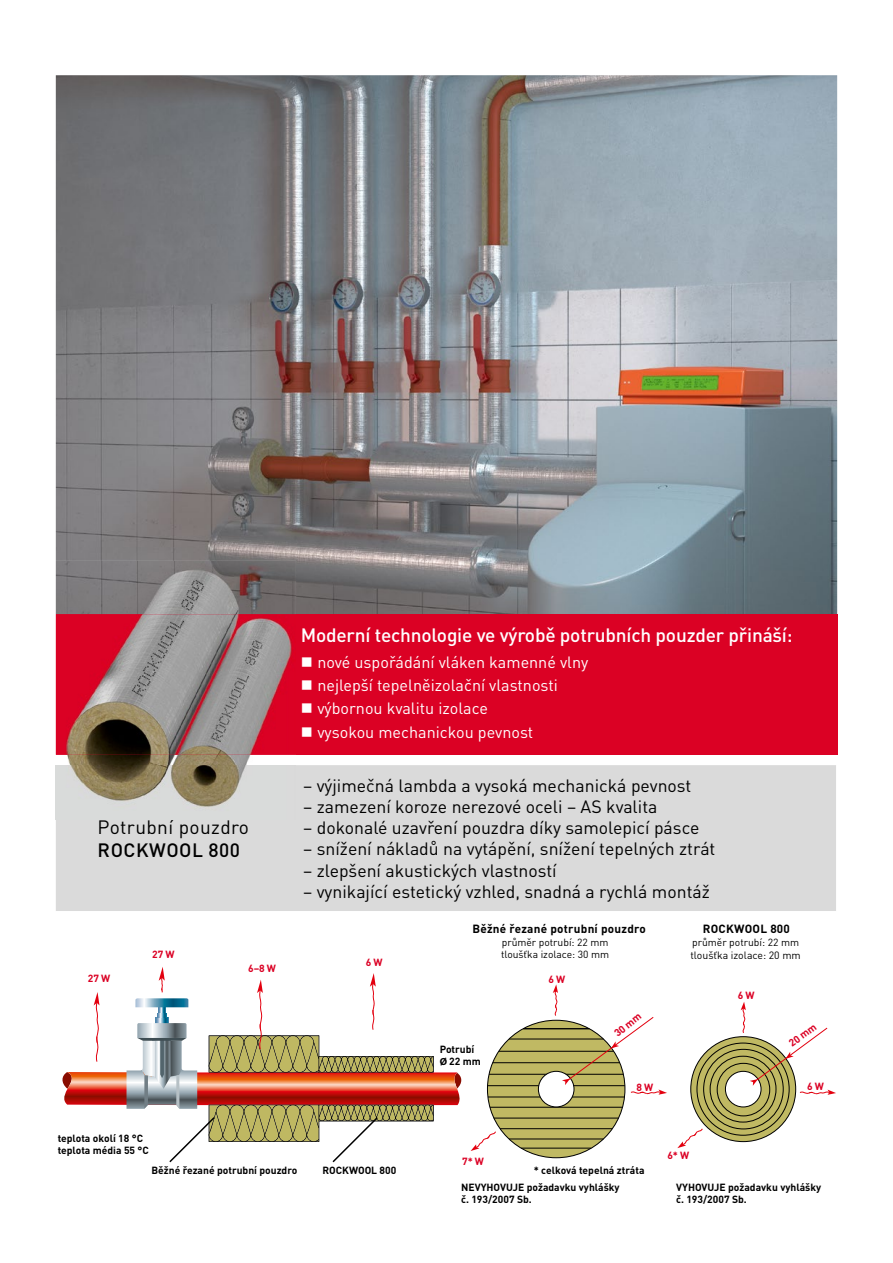
<style>
.page{position:relative;width:893px;height:1263px;background:#fff}
.page>*{position:absolute;margin:0;border:0;box-sizing:border-box;transform-origin:0 0}
.t1{font:500 19.05px "DIN Pro";letter-spacing:-.01em;color:#fff}
.t2{font:19.05px "DIN Pro";letter-spacing:.02em;color:#000}
.t3{font:500 19.05px "DIN Pro";letter-spacing:.03em;color:#000}
.t4{font:17.7px "DIN Pro";color:#000}
.t5{font:16.2px "DIN Pro";color:#fff}
.t6{font:700 11.7px "DIN Pro";letter-spacing:.02em;color:#000}
.t7{font:10.5px "DIN Pro";color:#000}
.t8{font:700 10.35px/12.3px "DIN Pro";color:#000}
.t9{font:10.35px/12.3px "DIN Pro";color:#000}
.t10{font:700 10.35px "DIN Pro";color:#db0124}
.s1{font-family:"Myriad Pro"}
</style>
<div class="page">
<img style="left:56px;top:75px;width:781px;height:539px">
<div style="left:56px;top:765px;width:780px;height:146px;background:#dadada"></div>
<div style="left:56px;top:614px;width:781px;height:141px;background:#db0124"></div>
<svg style="left:691px;top:1037px;width:105px;height:104px;background:#a6a055"></svg>
<svg style="left:677px;top:1128px;width:26px;height:20px"></svg>
<div style="left:725px;top:1071px;width:36px;height:36px;background:#fff;border-radius:50%"></div>
<div style="left:725px;top:1071px;width:36px;height:36px;border:1px solid #000;border-radius:50%"></div>
<div style="left:717px;top:1063px;width:53px;height:53px;border:1px solid #000;border-radius:50%"></div>
<svg style="left:741px;top:1002px;width:95px;height:93px"></svg>
<div style="left:487px;top:1020px;width:138px;height:138px;background:#c0b963;border-radius:50%"></div>
<hr style="left:499px;top:1051px;width:115px;height:1px;background:#000">
<hr style="left:509px;top:1039px;width:94px;height:1px;background:#000">
<hr style="left:493px;top:1062px;width:127px;height:1px;background:#000">
<hr style="left:488px;top:1097px;width:136px;height:1px;background:#000">
<hr style="left:500px;top:1128px;width:112px;height:1px;background:#000">
<hr style="left:509px;top:1139px;width:94px;height:1px;background:#000">
<hr style="left:489px;top:1074px;width:134px;height:1px;background:#000">
<hr style="left:488px;top:1085px;width:137px;height:1px;background:#000">
<hr style="left:490px;top:1107px;width:132px;height:1px;background:#000">
<hr style="left:494px;top:1118px;width:124px;height:1px;background:#000">
<hr style="left:521px;top:1148px;width:70px;height:1px;background:#000">
<hr style="left:523px;top:1028px;width:66px;height:1px;background:#000">
<div style="left:538px;top:1071px;width:36px;height:36px;background:#fff;border-radius:50%"></div>
<div style="left:538px;top:1071px;width:36px;height:36px;border:1px solid #000;border-radius:50%"></div>
<svg style="left:471px;top:1131px;width:25px;height:20px"></svg>
<svg style="left:553px;top:984px;width:114px;height:111px"></svg>
<svg style="left:62px;top:967px;width:400px;height:196px"></svg>
<img style="left:55px;top:561px;width:196px;height:258px">
<img style="left:56px;top:561px;width:240px;height:53px">
<img style="left:56px;top:765px;width:240px;height:54px">
<img style="left:56px;top:614px;width:240px;height:141px">
<p class="t2" style="left:97px;top:814px;width:153px">Potrubní pouzdro</p>
<p class="t3" style="left:98px;top:837px;width:144px">ROCKWOOL 800</p>
<p class="t10" style="left:88px;top:971px;width:24px">27 W</p>
<p class="t10" style="left:152px;top:947px;width:24px">27 W</p>
<p class="t10" style="left:248px;top:961px;width:29px">6–8 W</p>
<p class="t1" style="left:301px;top:622px;width:493px">Moderní technologie ve výrobě potrubních pouzder přináší:</p>
<p class="t5" style="left:301px;top:651px;width:289px">■ nové uspořádání vláken kamenné vlny</p>
<p class="t5" style="left:301px;top:674px;width:259px">■ nejlepší tepelněizolační vlastnosti</p>
<p class="t5" style="left:301px;top:697px;width:189px">■ výbornou kvalitu izolace</p>
<p class="t5" style="left:301px;top:721px;width:234px">■ vysokou mechanickou pevnost</p>
<p class="t4" style="left:303px;top:773px;width:390px">– výjimečná lambda a vysoká mechanická pevnost</p>
<p class="t4" style="left:303px;top:795px;width:356px">– zamezení koroze nerezové oceli – AS kvalita</p>
<p class="t4" style="left:303px;top:816px;width:398px">– dokonalé uzavření pouzdra díky samolepicí pásce</p>
<p class="t4" style="left:303px;top:837px;width:414px">– snížení nákladů na vytápění, snížení tepelných ztrát</p>
<p class="t4" style="left:303px;top:858px;width:255px">– zlepšení akustických vlastností</p>
<p class="t4" style="left:303px;top:879px;width:408px">– vynikající estetický vzhled, snadná a rychlá montáž</p>
<p class="t10" style="left:366px;top:955px;width:18px">6 W</p>
<p class="t6" style="left:472px;top:921px;width:175px">Běžné řezané potrubní pouzdro</p>
<p class="t9" style="left:501px;top:936px;width:110px">průměr potrubí: 22 mm tloušťka izolace: 30 mm</p>
<p class="t8" style="left:440px;top:1042px;width:43px">Potrubí<br><span class="s1">Ø</span> 22 mm</p>
<p class="t10" style="left:548px;top:972px;width:18px">6 W</p>
<p class="t10" style="left:611px;top:1028px;width:33px;rotate:-38deg">30 mm</p>
<p class="t10" style="left:636px;top:1080px;width:18px">8 W</p>
<p class="t6" style="left:703px;top:921px;width:89px">ROCKWOOL 800</p>
<p class="t9" style="left:692px;top:936px;width:108px">průměr potrubí: 22 mm</p>
<p class="t7" style="left:690px;top:948px;width:112px">tloušťka izolace: 20 mm</p>
<p class="t10" style="left:738px;top:988px;width:18px">6 W</p>
<p class="t10" style="left:786px;top:1038px;width:33px;rotate:-36deg">20 mm</p>
<p class="t10" style="left:807px;top:1079px;width:18px">6 W</p>
<p class="t8" style="left:58px;top:1131px;width:93px">teplota okolí 18 °C teplota média 55 °C</p>
<p class="t8" style="left:151px;top:1164px;width:147px">Běžné řezané potrubní pouzdro</p>
<p class="t10" style="left:462px;top:1154px;width:23px">7* W</p>
<p class="t8" style="left:322px;top:1164px;width:75px">ROCKWOOL 800</p>
<p class="t8" style="left:534px;top:1164px;width:112px">* celková tepelná ztráta</p>
<p class="t8" style="left:461px;top:1181px;width:160px">NEVYHOVUJE požadavku vyhlášky č. 193/2007 Sb.</p>
<p class="t10" style="left:667px;top:1148px;width:23px">6* W</p>
<p class="t8" style="left:676px;top:1181px;width:147px">VYHOVUJE požadavku vyhlášky č. 193/2007 Sb.</p>
</div>
